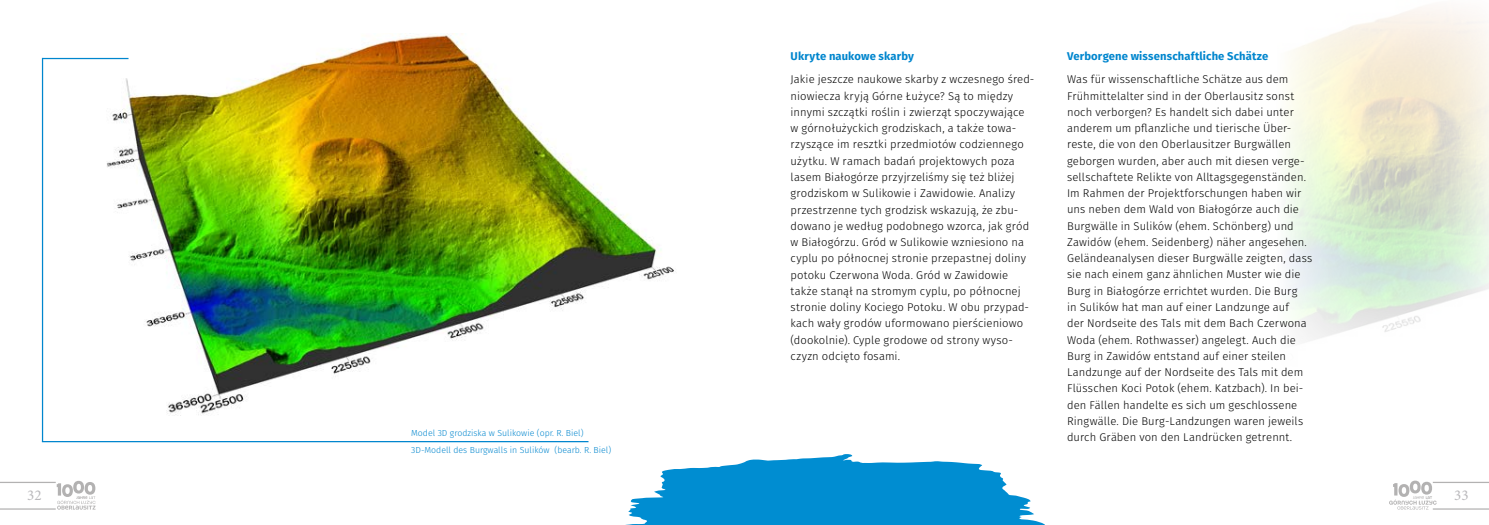
<style>
.page{position:relative;width:1489px;height:525px;background:#fff}
.page>*{position:absolute;margin:0;border:0;box-sizing:border-box;transform-origin:0 0}
.t1{font:15px "Minion Pro";color:#b9b8bb}
.t2{font:300 11.25px/16.2px "Fira Sans";letter-spacing:.01em;color:#000}
.t3{font:700 11.25px "Fira Sans";letter-spacing:.01em;color:#0086ce}
.t4{font:300 8.75px/17.1px "Fira Sans";color:#0086ce}
</style>
<div class="page">
<svg style="left:1389px;top:480px;width:99px;height:29px"></svg>
<svg style="left:0;top:480px;width:95px;height:29px"></svg>
<img style="left:106px;top:34px;width:568px;height:381px">
<hr style="left:42px;top:441px;width:546px;height:1px;background:#0086ce">
<hr style="left:42px;top:58px;width:1px;height:383px;background:#0086ce">
<hr style="left:43px;top:58px;width:85px;height:1px;background:#0086ce">
<svg style="left:628px;top:454px;width:416px;height:70px"></svg>
<p class="t4" style="left:411px;top:423px;width:201px">Model 3D grodziska w Sulikowie (opr. R. Biel)<br>3D-Modell des Burgwalls in Sulików (bearb. R. Biel)</p>
<p class="t3" style="left:790px;top:47px;width:125px">Ukryte naukowe skarby</p>
<p class="t2" style="left:790px;top:71px;width:245px">Jakie jeszcze naukowe skarby z wczesnego śred&shy;niowiecza kryją Górne Łużyce? Są to między innymi szczątki roślin i zwierząt spoczywające w górnołużyckich grodziskach, a także towa&shy;rzyszące im resztki przedmiotów codziennego użytku. W ramach badań projektowych poza lasem Białogórze przyjrzeliśmy się też bliżej grodziskom w Sulikowie i Zawidowie. Analizy przestrzenne tych grodzisk wskazują, że zbu&shy;dowano je według podobnego wzorca, jak gród w Białogórzu. Gród w Sulikowie wzniesiono na cyplu po północnej stronie przepastnej doliny potoku Czerwona Woda. Gród w Zawidowie także stanął na stromym cyplu, po północnej stronie doliny Kociego Potoku. W obu przypad&shy;kach wały grodów uformowano pierścieniowo (dookolnie). Cyple grodowe od strony wyso&shy;czyzn odcięto fosami.</p>
<p class="t3" style="left:1067px;top:47px;width:203px">Verborgene wissenschaftliche Schätze</p>
<p class="t2" style="left:1067px;top:71px;width:247px">Was für wissenschaftliche Schätze aus dem Frühmittelalter sind in der Oberlausitz sonst noch verborgen? Es handelt sich dabei unter anderem um pflanzliche und tierische Über&shy;reste, die von den Oberlausitzer Burgwällen geborgen wurden, aber auch mit diesen verge&shy;sellschaftete Relikte von Alltagsgegenständen.<br>Im Rahmen der Projektforschungen haben wir uns neben dem Wald von Białogórze auch die Burgwälle in Sulików (ehem. Schönberg) und Zawidów (ehem. Seidenberg) näher angesehen.<br>Geländeanalysen dieser Burgwälle zeigten, dass sie nach einem ganz ähnlichen Muster wie die Burg in Białogórze errichtet wurden. Die Burg<br>in Sulików hat man auf einer Landzunge auf<br>der Nordseite des Tals mit dem Bach Czerwona Woda (ehem. Rothwasser) angelegt. Auch die Burg in Zawidów entstand auf einer steilen Landzunge auf der Nordseite des Tals mit dem Flüsschen Koci Potok (ehem. Katzbach). In bei&shy;den Fällen handelte es sich um geschlossene Ringwälle. Die Burg-Landzungen waren jeweils durch Gräben von den Landrücken getrennt.</p>
<h1 class="t1" style="left:27px;top:485px;width:16px">32</h1>
<h1 class="t1" style="left:1453px;top:485px;width:16px">33</h1>
</div>
